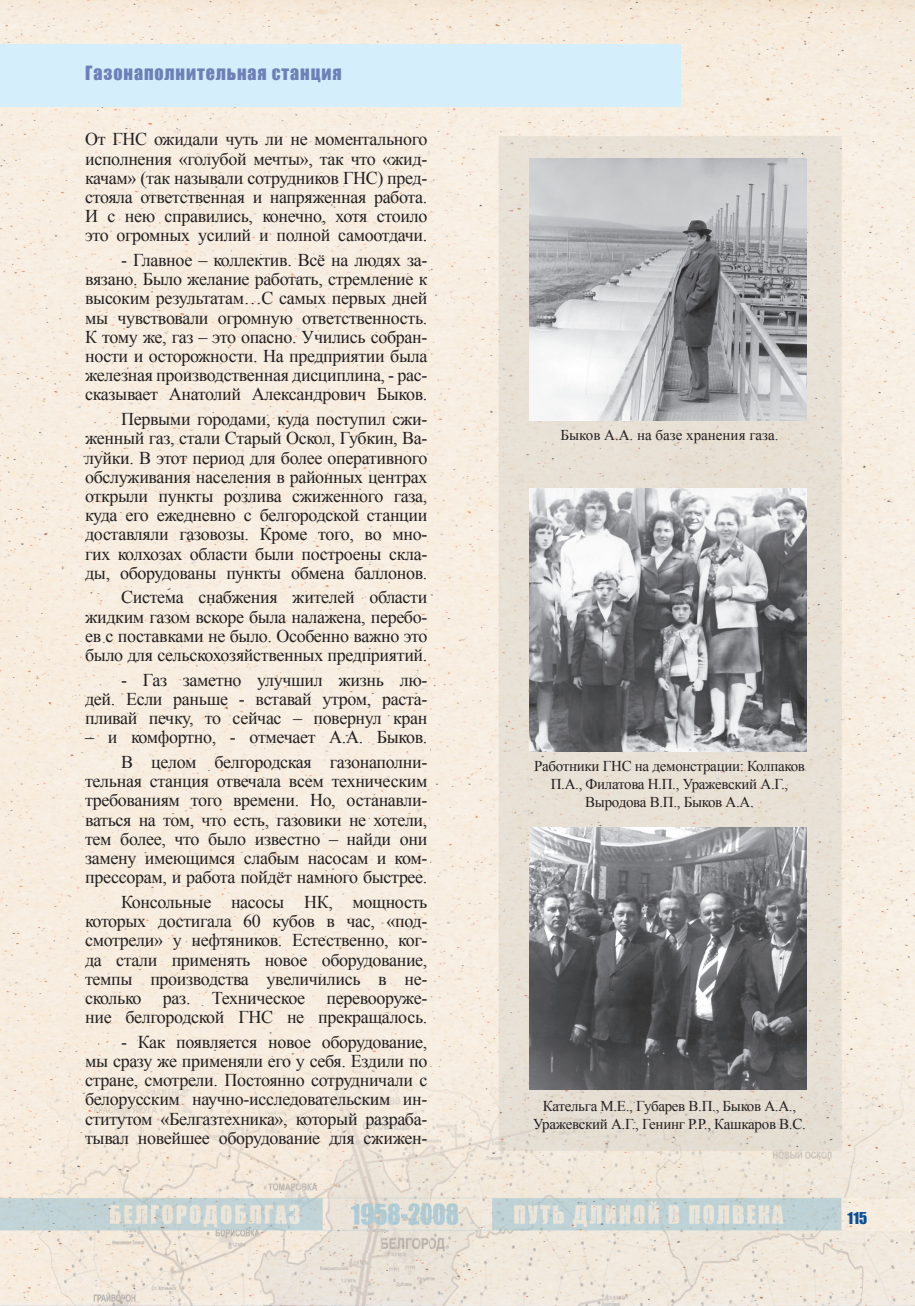
<style>
.page{position:relative;width:915px;height:1306px;background:#fff}
.page>*{position:absolute;margin:0;border:0;box-sizing:border-box;transform-origin:0 0}
.t1{font:18px/19.2px "Times New Roman";letter-spacing:-.02em;color:#231f20;text-align:justify}
.t2{font:18px "Impact";letter-spacing:.05em;color:#6e80b8}
.t3{font:15px/18px "Times New Roman";letter-spacing:-.02em;color:#231f20;text-align:center}
.t4{font:15px "Times New Roman";color:#231f20}
.t5{font:15px "Impact";color:#074f99}
</style>
<div class="page">
<img style="left:0;top:0;width:914px;height:1305px">
<img style="left:529px;top:827px;width:277px;height:262px">
<img style="left:529px;top:489px;width:277px;height:262px">
<img style="left:529px;top:158px;width:277px;height:263px">
<div style="left:0;top:44px;width:680px;height:62px;background:#d4effb"></div>
<p class="t2" style="left:85px;top:59px;width:258px">Газонаполнительная станция</p>
<p class="t1" style="left:85px;top:129px;width:344px">От ГНС ожидали чуть ли не моментального исполнения «голубой мечты», так что «жид&shy;качам» (так называли сотрудников ГНС) пред&shy;стояла ответственная и напряженная работа.<br>И с нею справились, конечно, хотя стоило это огромных усилий и полной самоотдачи.</p>
<p class="t1" style="left:85px;top:250px;width:344px;text-indent:36px">- Главное – коллектив. Всё на людях за&shy;вязано. Было желание работать, стремление к высоким результатам…С самых первых дней мы чувствовали огромную ответственность.<br>К тому же, газ – это опасно. Учились собран&shy;ности и осторожности. На предприятии была железная производственная дисциплина, - рас&shy;сказывает Анатолий Александрович Быков.</p>
<p class="t1" style="left:85px;top:409px;width:344px;text-indent:36px">Первыми городами, куда поступил сжи&shy;женный газ, стали Старый Оскол, Губкин, Ва&shy;луйки. В этот период для более оперативного обслуживания населения в районных центрах открыли пункты розлива сжиженного газа, куда его ежедневно с белгородской станции доставляли газовозы. Кроме того, во мно&shy;гих колхозах области были построены скла&shy;ды, оборудованы пункты обмена баллонов.</p>
<p class="t1" style="left:85px;top:587px;width:344px;text-indent:36px">Система снабжения жителей области жидким газом вскоре была налажена, перебо&shy;ев с поставками не было. Особенно важно это было для сельскохозяйственных предприятий.</p>
<p class="t1" style="left:85px;top:669px;width:344px;text-indent:36px">- Газ заметно улучшил жизнь лю&shy;дей. Если раньше - вставай утром, раста&shy;пливай печку, то сейчас – повернул кран</p>
<p class="t1" style="left:85px;top:724px;width:344px;line-height:24.6px;text-align:right">– и комфортно, - отмечает А.А. Быков.<br>В целом белгородская газонаполни-</p>
<p class="t1" style="left:85px;top:771px;width:344px">тельная станция отвечала всем техническим требованиям того времени. Но, останавли&shy;ваться на том, что есть, газовики не хотели, тем более, что было известно – найди они замену имеющимся слабым насосам и ком&shy;прессорам, и работа пойдёт намного быстрее.</p>
<p class="t1" style="left:85px;top:892px;width:344px;text-indent:36px">Консольные насосы НК, мощность которых достигала 60 кубов в час, «под&shy;смотрели» у нефтяников. Естественно, ког&shy;да стали применять новое оборудование, темпы производства увеличились в не&shy;сколько раз. Техническое перевооруже&shy;ние белгородской ГНС не прекращалось.</p>
<p class="t1" style="left:85px;top:1031px;width:344px;text-indent:36px">- Как появляется новое оборудование, мы сразу же применяли его у себя. Ездили по стране, смотрели. Постоянно сотрудничали с белорусским научно-исследовательским ин&shy;ститутом «Белгазтехника», который разраба&shy;тывал новейшее оборудование для сжижен-</p>
<p class="t4" style="left:560px;top:425px;width:219px">Быков А.А. на базе хранения газа.</p>
<p class="t3" style="left:534px;top:756px;width:272px">Работники ГНС на демонстрации: Колпаков<br>П.А., Филатова Н.П., Уражевский А.Г.,<br>Выродова В.П., Быков А.А.</p>
<p class="t3" style="left:533px;top:1096px;width:274px">Кательга М.Е., Губарев В.П., Быков А.А.,<br>Уражевский А.Г., Генинг Р.Р., Кашкаров В.С.</p>
<p class="t5" style="left:847px;top:1206px;width:21px">115</p>
</div>
